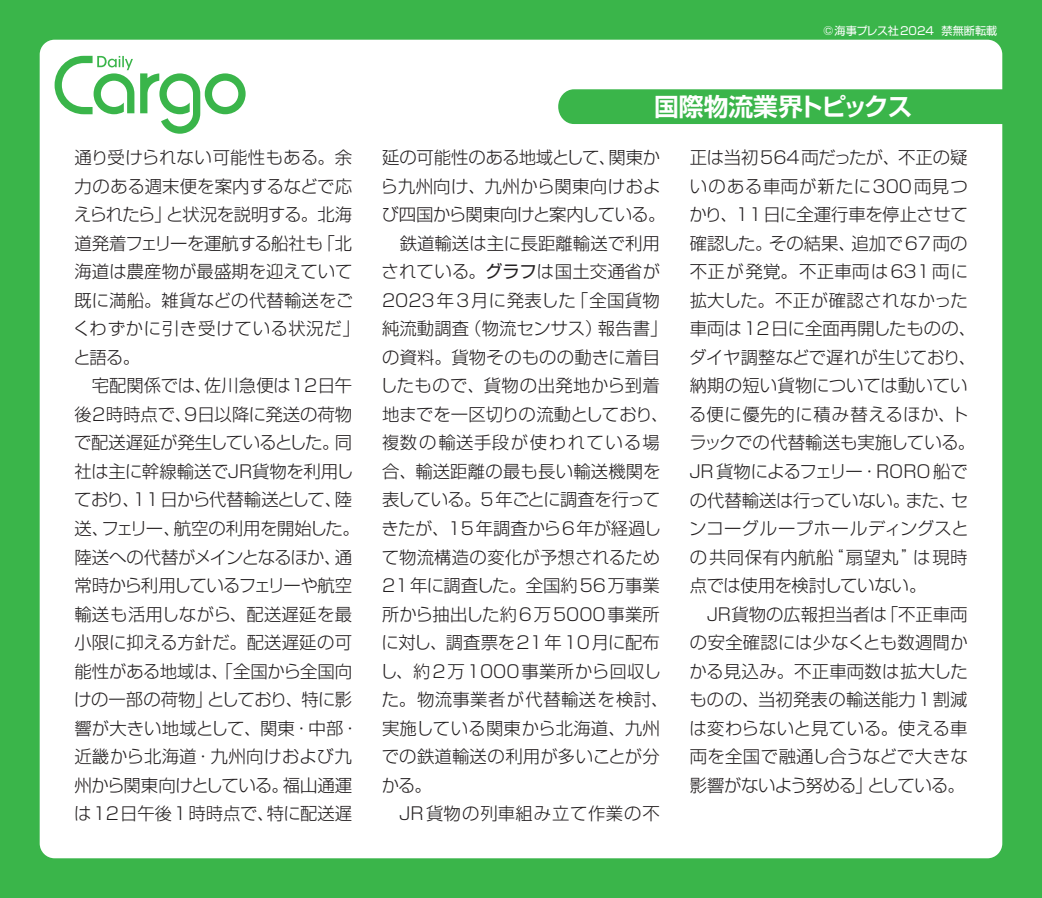
<style>
.page{position:relative;width:1042px;height:898px;background:#3ab54a}
.page>*{position:absolute;margin:0;border:0;box-sizing:border-box;transform-origin:0 0}
.t1{font:700 24.85px "Shin Go Pro De";letter-spacing:-.02em;color:#fff}
.t2{font:300 17.32px/28.5px "Shin Go Pro";color:#231f20}
.t3{font:11.2px "Shin Go Pro";color:#fff}
.s1{font-weight:400}
</style>
<div class="page">
<div style="left:40px;top:40px;width:962px;height:818px;background:#fff;border-radius:15px"></div>
<svg style="left:140px;top:73px;width:106px;height:61px"></svg>
<svg style="left:55px;top:56px;width:79px;height:58px"></svg>
<div style="left:558px;top:89px;width:445px;height:35px;background:#3ab54a"></div>
<p class="t3" style="left:823px;top:21px;width:175px">©海事プレス社2024 禁無断転載</p>
<h1 class="t1" style="left:654px;top:86px;width:260px">国際物流業界トピックス</h1>
<p class="t2" style="left:73px;top:141px;width:289px">通り受けられない可能性もある。余力のある週末便を案内するなどで応えられたら」と状況を説明する。北海道発着フェリーを運航する船社も「北海道は農産物が最盛期を迎えていて既に満船。雑貨などの代替輸送をごくわずかに引き受けている状況だ」と語る。<br>　宅配関係では、佐川急便は12日午後2時時点で、9日以降に発送の荷物で配送遅延が発生しているとした。同社は主に幹線輸送でJR貨物を利用しており、11日から代替輸送として、陸送、フェリー、航空の利用を開始した。陸送への代替がメインとなるほか、通常時から利用しているフェリーや航空輸送も活用しながら、配送遅延を最小限に抑える方針だ。配送遅延の可能性がある地域は、「全国から全国向けの一部の荷物」としており、特に影響が大きい地域として、関東・中部・近畿から北海道・九州向けおよび九州から関東向けとしている。福山通運は12日午後1時時点で、特に配送遅</p>
<p class="t2" style="left:380px;top:141px;width:290px">延の可能性のある地域として、関東から九州向け、九州から関東向けおよび四国から関東向けと案内している。　鉄道輸送は主に長距離輸送で利用されている。<span class="s1">グラフ</span>は国土交通省が<br>2023年3月に発表した「全国貨物純流動調査（物流センサス）報告書」の資料。貨物そのものの動きに着目したもので、貨物の出発地から到着地までを一区切りの流動としており、複数の輸送手段が使われている場合、輸送距離の最も長い輸送機関を表している。5年ごとに調査を行ってきたが、15年調査から6年が経過して物流構造の変化が予想されるため<br>21年に調査した。全国約56万事業所から抽出した約6万5000事業所に対し、調査票を21年10月に配布し、約2万1000事業所から回収した。物流事業者が代替輸送を検討、実施している関東から北海道、九州での鉄道輸送の利用が多いことが分かる。<br>　JR貨物の列車組み立て作業の不</p>
<p class="t2" style="left:689px;top:141px;width:289px">正は当初564両だったが、不正の疑いのある車両が新たに300両見つかり、11日に全運行車を停止させて確認した。その結果、追加で67両の不正が発覚。不正車両は631両に拡大した。不正が確認されなかった車両は12日に全面再開したものの、ダイヤ調整などで遅れが生じており、納期の短い貨物については動いている便に優先的に積み替えるほか、トラックでの代替輸送も実施している。<br>JR貨物によるフェリー・RORO船での代替輸送は行っていない。また、センコーグループホールディングスとの共同保有内航船“扇望丸”は現時点では使用を検討していない。<br>　JR貨物の広報担当者は「不正車両の安全確認には少なくとも数週間かかる見込み。不正車両数は拡大したものの、当初発表の輸送能力1割減は変わらないと見ている。使える車両を全国で融通し合うなどで大きな影響がないよう努める」としている。</p>
</div>
